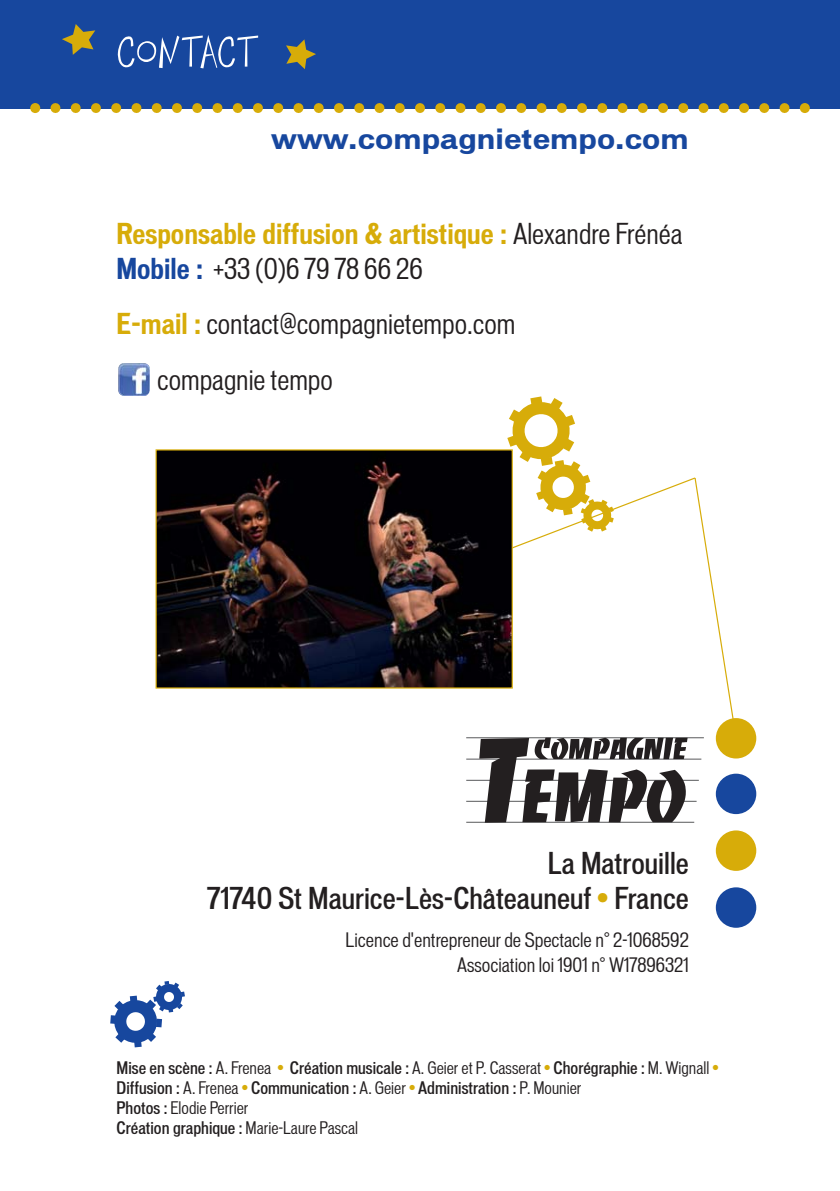
<style>
.page{position:relative;width:840px;height:1191px;background:#fff}
.page>*{position:absolute;margin:0;border:0;box-sizing:border-box;transform-origin:0 0}
.t1{font:50px "Big Fish Ensemble";color:#fff}
.t2{font:500 condensed 28.8px/34.4px "Vonnes";color:#231f20;text-align:right}
.t3{font:700 condensed 27.4px/34.4px "Vonnes";color:#d7ac09}
.t4{font:condensed 27.4px/55.6px "Vonnes";color:#231f20}
.t5{font:700 27.4px "Vonnes";color:#17479e}
.t6{font:condensed 19px/25.6px "Vonnes";color:#231f20;text-align:right}
.t7{font:500 condensed 16.6px/19.8px "Vonnes";color:#231f20}
.s1{font-weight:400;color:#231f20}
.s2{color:#17479e}
.s3{font-weight:700;color:#d7ac09}
.s4{color:#d7ac09}
.s5{font-weight:400}
.s6{font-weight:400;color:#d7ac09}
</style>
<div class="page">
<div style="left:0;top:0;width:839px;height:108px;background:#17479e"></div>
<svg style="left:30px;top:103px;width:779px;height:10px"></svg>
<hr style="left:466px;top:737px;width:237px;height:1px;background:#58595b">
<hr style="left:466px;top:759px;width:235px;height:1px;background:#58595b">
<hr style="left:466px;top:801px;width:230px;height:1px;background:#58595b">
<hr style="left:466px;top:822px;width:227px;height:1px;background:#58595b">
<hr style="left:466px;top:780px;width:232px;height:1px;background:#58595b">
<svg style="left:62px;top:24px;width:33px;height:31px"></svg>
<svg style="left:286px;top:39px;width:30px;height:30px"></svg>
<img style="left:118px;top:363px;width:32px;height:33px">
<svg style="left:110px;top:981px;width:75px;height:66px"></svg>
<div style="left:715px;top:773px;width:40px;height:41px;background:#17479e;border-radius:50%"></div>
<div style="left:715px;top:887px;width:40px;height:40px;background:#17479e;border-radius:50%"></div>
<div style="left:715px;top:718px;width:40px;height:40px;background:#d7ac09;border-radius:50%"></div>
<div style="left:715px;top:830px;width:40px;height:41px;background:#d7ac09;border-radius:50%"></div>
<svg style="left:479px;top:396px;width:258px;height:426px"></svg>
<img style="left:157px;top:451px;width:353px;height:235px">
<h1 class="t1" style="left:118px;top:22px;width:144px">CONTACT</h1>
<h3 class="t5" style="left:271px;top:126px;width:419px">www.compagnietempo.com</h3>
<h3 class="t3" style="left:116px;top:219px;width:567px">Responsable diffusion &amp; artistique : <span class="s1">Alexandre Frénéa<br></span><span class="s2">Mobile :</span> <span class="s1">+33 (0)6 79 78 66 26</span></h3>
<h3 class="t4" style="left:157px;top:298px;width:359px;text-indent:-41px"><span class="s3">E-mail :</span> contact@compagnietempo.com compagnie tempo</h3>
<h2 class="t2" style="left:207px;top:848px;width:483px">La Matrouille<br>71740 St Maurice- Lès- Châteauneuf <span class="s4">•</span> France</h2>
<p class="t6" style="left:345px;top:928px;width:344px">Licence d'entrepreneur de Spectacle n° 2-1068592<br>Association loi 1901 n° W17896321</p>
<p class="t7" style="left:116px;top:1059px;width:603px">Mise en scène : <span class="s5">A. Frenea</span> <span class="s6">•</span> Création musicale : <span class="s5">A. Geier et P. Casserat</span> <span class="s6">•</span> Chorégraphie : <span class="s5">M. Wignall</span> <span class="s6">• </span>Diffusion : <span class="s5">A. Frenea</span> <span class="s6">•</span> Communication : <span class="s5">A. Geier</span> <span class="s6">•</span> Administration : <span class="s5">P. Mounier<br></span>Photos : <span class="s5">Elodie Perrier<br></span>Création graphique : <span class="s5">Marie-Laure Pascal</span></p>
</div>
